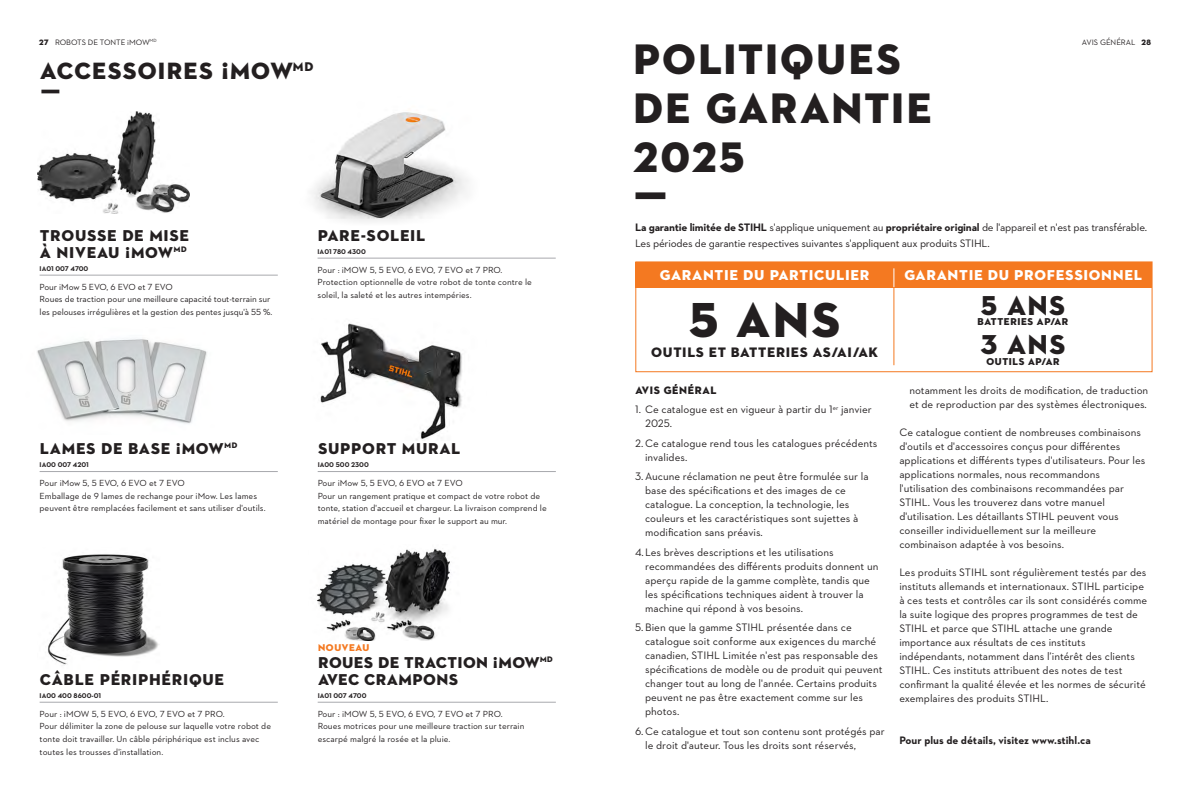
<style>
.page{position:relative;width:1191px;height:794px;background:#fff}
.page>*{position:absolute;margin:0;border:0;box-sizing:border-box;transform-origin:0 0}
.Chapter_foreword_lead_text{font:50px "STIHL Contraface Display Titling";color:#231f20}
.t1{font:43.5px "STIHL Contraface Display Titling";letter-spacing:-.005em;color:#231f20}
.t2{font:43.5px "STIHL Contraface Display Titling";letter-spacing:-.005em;color:#231f20;scale:.92 1}
.Chapter_foreword_lead_text-2{font:27.8px "STIHL Contraface Display Titling";color:#231f20}
.Head{font:24px "STIHL Contraface Display Titling";letter-spacing:-.005em;color:#231f20}
.t3{font:16px "STIHL Contraface Display Titling";color:#231f20}
.t4{font:16px/17px "STIHL Contraface Display Titling";letter-spacing:-.02em;color:#231f20}
.t5{font:14.6px "STIHL Contraface Display Titling";color:#fff}
.Chapter_foreword_lead_text-3{font:14px "STIHL Contraface Display Titling";color:#231f20}
.Chapter_foreword_lead_text-4{font:11px/14px "STIHL Contraface Text";color:#231f20}
.Chapter_foreword_lead_text-5{font:11px/16px "STIHL Contraface Text";letter-spacing:-.02em;color:#231f20}
.Chapter_foreword_lead_text-6{font:700 11px "STIHL Contraface Text";color:#231f20}
.Chapter_foreword_lead_text-7{font:11px "STIHL Contraface Display Titling";color:#231f20}
.Chapter_foreword_lead_text-8{font:10.1px "STIHL Contraface Display Titling";color:#231f20}
.t6{font:10px "STIHL Contraface Display Titling";color:#f47921}
.Product_Copy{font:9px/12.6px "STIHL Contraface Text";color:#231f20}
.Head_Balken_links{font:8px "STIHL Contraface Text";letter-spacing:-.01em;color:#231f20}
.t7{font:8px "STIHL Contraface Display Titling";color:#231f20}
.Product_TechData{font:700 7px "STIHL Contraface Text";color:#231f20}
.s1{font-weight:700}
</style>
<div class="page">
<img style="left:320px;top:323px;width:142px;height:117px">
<img style="left:37px;top:339px;width:170px;height:85px">
<img style="left:38px;top:112px;width:151px;height:101px">
<img style="left:316px;top:548px;width:134px;height:93px">
<img style="left:47px;top:554px;width:112px;height:111px">
<img style="left:312px;top:112px;width:156px;height:110px">
<hr style="left:40px;top:471px;width:238px;height:1px;background:#a8a9ad">
<hr style="left:40px;top:702px;width:238px;height:1px;background:#a8a9ad">
<hr style="left:40px;top:275px;width:238px;height:1px;background:#a8a9ad">
<hr style="left:318px;top:471px;width:238px;height:1px;background:#a8a9ad">
<hr style="left:318px;top:702px;width:238px;height:1px;background:#a8a9ad">
<hr style="left:317px;top:258px;width:239px;height:1px;background:#a8a9ad">
<div style="left:636px;top:262px;width:516px;height:25px;background:#f47921"></div>
<div style="left:635px;top:262px;width:517px;height:110px;border:1px solid #f47921"></div>
<hr style="left:893px;top:286px;width:1px;height:79px;background:#f47921">
<svg style="left:893px;top:268px;width:1px;height:19px"></svg>
<p class="Head_Balken_links" style="left:1082px;top:37px;width:55px">AVIS GÉNÉRAL</p>
<p class="Head_Balken_links" style="left:55px;top:37px;width:103px">ROBOTS DE TONTE iMOW<sup>MD</sup></p>
<p class="t7" style="left:39px;top:37px;width:12px">27</p>
<p class="t7" style="left:1141px;top:37px;width:12px">28</p>
<p class="t1" style="left:632px;top:31px;width:271px">POLITIQUES</p>
<p class="t1" style="left:632px;top:81px;width:302px">DE GARANTIE</p>
<p class="t1" style="left:632px;top:130px;width:115px">2025</p>
<p class="t2" style="left:632px;top:179px;width:42px">Ƒ</p>
<p class="Chapter_foreword_lead_text-5" style="left:635px;top:219px;width:513px"><span class="s1">La garantie limitée de STIHL</span> s'applique uniquement au <span class="s1">propriétaire original</span> de l'appareil et n'est pas transférable.<br>Les périodes de garantie respectives suivantes s'appliquent aux produits STIHL.</p>
<p class="Head" style="left:40px;top:56px;width:275px">ACCESSOIRES ¡MOW<sup>MD</sup></p>
<p class="Head" style="left:40px;top:83px;width:24px">Ƒ</p>
<p class="t3" style="left:317px;top:225px;width:110px">PARE-SOLEIL</p>
<p class="Product_TechData" style="left:317px;top:247px;width:50px">IA01 780 4300</p>
<p class="Product_Copy" style="left:317px;top:263px;width:186px">Pour : iMOW 5, 5 EVO, 6 EVO, 7 EVO et 7 PRO.</p>
<p class="Product_Copy" style="left:317px;top:276px;width:216px">Protection optionnelle de votre robot de tonte contre le soleil, la saleté et les autres intempéries.</p>
<p class="t3" style="left:40px;top:225px;width:151px">TROUSSE DE MISE</p>
<p class="t3" style="left:40px;top:242px;width:149px">À NIVEAU ¡MOW<sup>MD</sup></p>
<p class="Product_TechData" style="left:40px;top:264px;width:50px">IA01 007 4700</p>
<p class="Product_Copy" style="left:40px;top:280px;width:135px">Pour iMow 5 EVO, 6 EVO et 7 EVO</p>
<p class="Product_Copy" style="left:40px;top:293px;width:234px">Roues de traction pour une meilleure capacité tout-terrain sur les pelouses irrégulières et la gestion des pentes jusqu'à 55 %.</p>
<p class="t5" style="left:659px;top:266px;width:212px">GARANTIE DU PARTICULIER</p>
<p class="t5" style="left:904px;top:266px;width:240px">GARANTIE DU PROFESSIONNEL</p>
<p class="Chapter_foreword_lead_text" style="left:687px;top:289px;width:155px">5 ANS</p>
<p class="Chapter_foreword_lead_text-3" style="left:651px;top:343px;width:229px">OUTILS ET BATTERIES AS/AI/AK</p>
<p class="Chapter_foreword_lead_text-2" style="left:980px;top:288px;width:87px">5 ANS</p>
<p class="Chapter_foreword_lead_text-8" style="left:977px;top:315px;width:93px">BATTERIES AP/AR</p>
<p class="Chapter_foreword_lead_text-2" style="left:980px;top:327px;width:88px">3 ANS</p>
<p class="Chapter_foreword_lead_text-8" style="left:986px;top:355px;width:75px">OUTILS AP/AR</p>
<p class="t3" style="left:40px;top:438px;width:199px">LAMES DE BASE ¡MOW<sup>MD</sup></p>
<p class="Product_TechData" style="left:40px;top:460px;width:51px">IA00 007 4201</p>
<p class="Product_Copy" style="left:40px;top:477px;width:147px">Pour iMow 5, 5 EVO, 6 EVO et 7 EVO</p>
<p class="Product_Copy" style="left:40px;top:489px;width:219px">Emballage de 9 lames de rechange pour iMow. Les lames</p>
<p class="Product_Copy" style="left:40px;top:502px;width:227px">peuvent être remplacées facilement et sans utiliser d'outils.</p>
<p class="t3" style="left:40px;top:669px;width:186px">CÂBLE PÉRIPHÉRIQUE</p>
<p class="Product_TechData" style="left:40px;top:691px;width:63px">IA00 400 8600-01</p>
<p class="Product_Copy" style="left:40px;top:707px;width:186px">Pour : iMOW 5, 5 EVO, 6 EVO, 7 EVO et 7 PRO.</p>
<p class="Product_Copy" style="left:40px;top:720px;width:233px">Pour délimiter la zone de pelouse sur laquelle votre robot de tonte doit travailler. Un câble périphérique est inclus avec toutes les trousses d'installation.</p>
<p class="t3" style="left:318px;top:438px;width:145px">SUPPORT MURAL</p>
<p class="Product_TechData" style="left:318px;top:460px;width:53px">IA00 500 2300</p>
<p class="Product_Copy" style="left:318px;top:477px;width:147px">Pour iMow 5, 5 EVO, 6 EVO et 7 EVO</p>
<p class="Product_Copy" style="left:318px;top:489px;width:231px">Pour un rangement pratique et compact de votre robot de tonte, station d'accueil et chargeur. La livraison comprend le matériel de montage pour fixer le support au mur.</p>
<p class="t6" style="left:318px;top:641px;width:54px">NOUVEAU</p>
<p class="t4" style="left:318px;top:654px;width:237px">ROUES DE TRACTION ¡MOW<sup>MD<br></sup>AVEC CRAMPONS</p>
<p class="Product_TechData" style="left:318px;top:691px;width:50px">IA01 007 4700</p>
<p class="Product_Copy" style="left:318px;top:707px;width:186px">Pour : iMOW 5, 5 EVO, 6 EVO, 7 EVO et 7 PRO.</p>
<p class="Product_Copy" style="left:318px;top:720px;width:208px">Roues motrices pour une meilleure traction sur terrain</p>
<p class="Product_Copy" style="left:318px;top:732px;width:134px">escarpé malgré la rosée et la pluie.</p>
<p class="Chapter_foreword_lead_text-7" style="left:635px;top:383px;width:83px">AVIS GÉNÉRAL</p>
<p class="Chapter_foreword_lead_text-4" style="left:645px;top:402px;width:228px;text-indent:-10px">1. Ce catalogue est en vigueur à partir du 1<sup>er</sup> janvier<br>2025.</p>
<p class="Chapter_foreword_lead_text-4" style="left:645px;top:436px;width:234px;text-indent:-10px">2. Ce catalogue rend tous les catalogues précédents invalides.</p>
<p class="Chapter_foreword_lead_text-4" style="left:645px;top:469px;width:225px;text-indent:-10px">3.Aucune réclamation ne peut être formulée sur la base des spécifications et des images de ce catalogue. La conception, la technologie, les couleurs et les caractéristiques sont sujettes à modification sans préavis.</p>
<p class="Chapter_foreword_lead_text-4" style="left:645px;top:545px;width:235px;text-indent:-10px">4.Les brèves descriptions et les utilisations recommandées des différents produits donnent un aperçu rapide de la gamme complète, tandis que les spécifications techniques aident à trouver la machine qui répond à vos besoins.</p>
<p class="Chapter_foreword_lead_text-4" style="left:645px;top:620px;width:239px;text-indent:-10px">5.Bien que la gamme STIHL présentée dans ce catalogue soit conforme aux exigences du marché canadien, STIHL Limitée n'est pas responsable des spécifications de modèle ou de produit qui peuvent changer tout au long de l'année. Certains produits peuvent ne pas être exactement comme sur les photos.</p>
<p class="Chapter_foreword_lead_text-4" style="left:645px;top:723px;width:241px;text-indent:-10px">6. Ce catalogue et tout son contenu sont protégés par le droit d'auteur. Tous les droits sont réservés,</p>
<p class="Chapter_foreword_lead_text-4" style="left:909px;top:383px;width:240px">notamment les droits de modification, de traduction et de reproduction par des systèmes électroniques.</p>
<p class="Chapter_foreword_lead_text-4" style="left:899px;top:425px;width:247px">Ce catalogue contient de nombreuses combinaisons d'outils et d'accessoires conçus pour différentes applications et différents types d'utilisateurs. Pour les applications normales, nous recommandons l'utilisation des combinaisons recommandées par STIHL. Vous les trouverez dans votre manuel d'utilisation. Les détaillants STIHL peuvent vous conseiller individuellement sur la meilleure combinaison adaptée à vos besoins.</p>
<p class="Chapter_foreword_lead_text-4" style="left:899px;top:565px;width:249px">Les produits STIHL sont régulièrement testés par des instituts allemands et internationaux. STIHL participe à ces tests et contrôles car ils sont considérés comme la suite logique des propres programmes de test de STIHL et parce que STIHL attache une grande importance aux résultats de ces instituts indépendants, notamment dans l’intérêt des clients STIHL. Ces instituts attribuent des notes de test confirmant la qualité élevée et les normes de sécurité exemplaires des produits STIHL.</p>
<p class="Chapter_foreword_lead_text-6" style="left:899px;top:733px;width:193px">Pour plus de détails, visitez www.stihl.ca</p>
</div>
